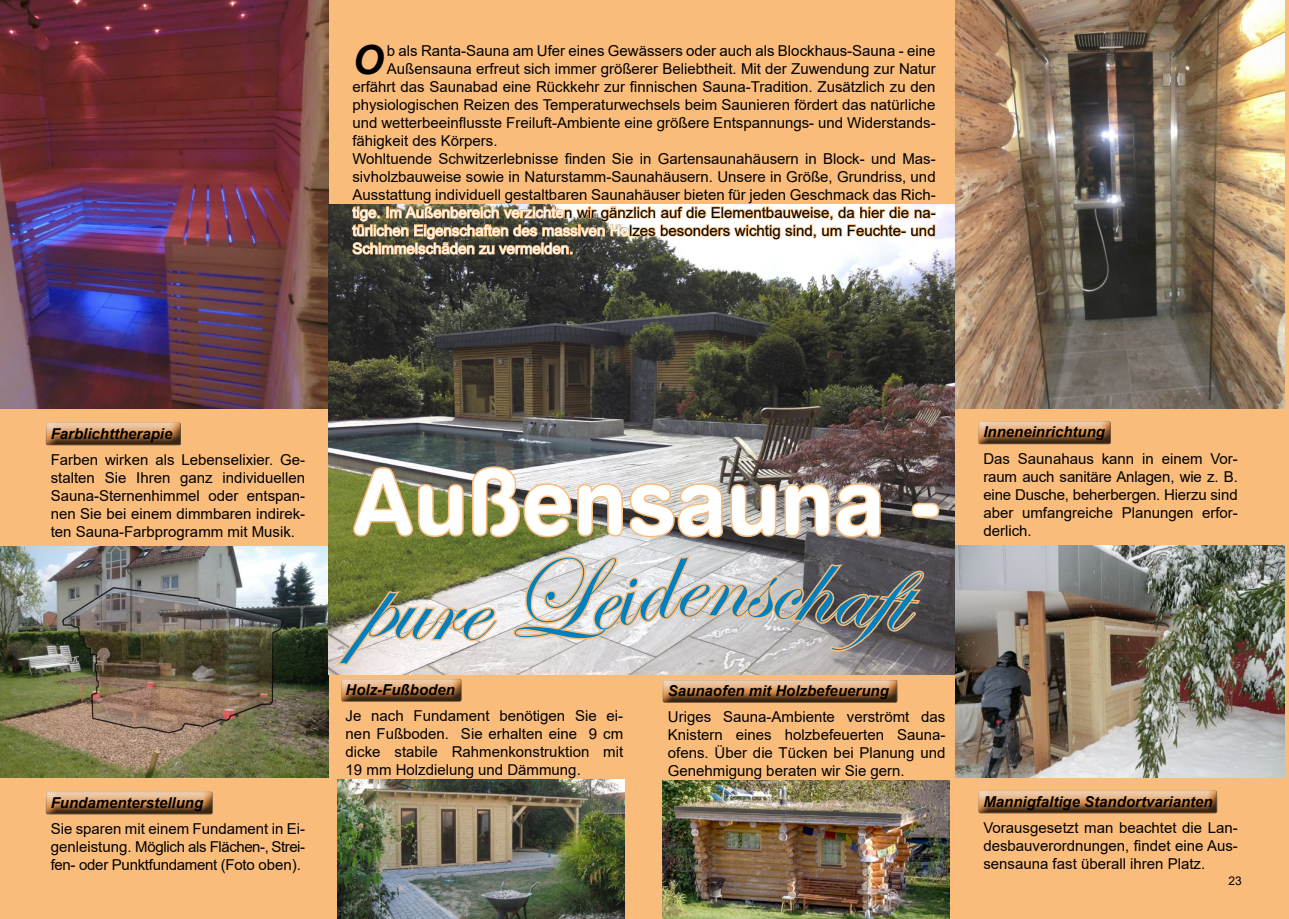
<style>
.page{position:relative;width:1289px;height:919px;background:#fff}
.page>*{position:absolute;margin:0;border:0;box-sizing:border-box;transform-origin:0 0}
.t1{font:112.5px "Edwardian Script ITC";color:#0080be}
.t2{font:90px "Swiss 721 BT Bold Rounded";color:#fff}
.t3{font:italic 700 40.2px "Arial";color:#000}
.t4{font:15px/18px "Arial";color:#000}
.t5{font:15px/18px "Arial";letter-spacing:-.02em;color:#000}
.t6{font:15px "Arial";color:#fff}
.t7{font:12px "Arial";color:#000}
.s1{color:#fff}
.s2{font-weight:700;font-style:italic}
</style>
<div class="page">
<div style="left:1px;top:1px;width:1287px;height:917px;background:#f9bc7b"></div>
<img style="left:337px;top:780px;width:287px;height:138px">
<img style="left:955px;top:0;width:329px;height:408px">
<img style="left:0;top:0;width:328px;height:408px">
<div style="left:44px;top:422px;width:138px;height:25px;background:#000;opacity:.75"></div>
<div style="left:44px;top:791px;width:170px;height:25px;background:#000;opacity:.75"></div>
<div style="left:976px;top:790px;width:242px;height:25px;background:#000;opacity:.75"></div>
<div style="left:976px;top:421px;width:135px;height:25px;background:#000;opacity:.75"></div>
<img style="left:955px;top:545px;width:329px;height:232px">
<img style="left:0;top:546px;width:328px;height:231px">
<img style="left:328px;top:204px;width:626px;height:470px">
<svg style="left:351px;top:204px;width:585px;height:54px"></svg>
<img style="left:662px;top:780px;width:287px;height:138px">
<svg style="left:332px;top:465px;width:613px;height:315px"></svg>
<p class="t3" style="left:352px;top:33px;width:33px">O</p>
<p class="t4" style="left:387px;top:41px;width:550px">b als Ranta-Sauna am Ufer eines Gewässers oder auch als Blockhaus-Sauna - eine</p>
<p class="t4" style="left:387px;top:59px;width:550px">Außensauna erfreut sich immer größerer Beliebtheit. Mit der Zuwendung zur Natur</p>
<p class="t4" style="left:352px;top:77px;width:585px">erfährt das Saunabad eine Rückkehr zur finnischen Sauna-Tradition. Zusätzlich zu den</p>
<p class="t4" style="left:352px;top:95px;width:585px">physiologischen Reizen des Temperaturwechsels beim Saunieren fördert das natürliche</p>
<p class="t4" style="left:352px;top:113px;width:585px">und wetterbeeinflusste Freiluft-Ambiente eine größere Entspannungs- und Widerstands-</p>
<p class="t4" style="left:352px;top:131px;width:147px">fähigkeit des Körpers.</p>
<p class="t4" style="left:352px;top:149px;width:585px">Wohltuende Schwitzerlebnisse finden Sie in Gartensaunahäusern in Block- und Mas-</p>
<p class="t4" style="left:352px;top:167px;width:585px">sivholzbauweise sowie in Naturstamm-Saunahäusern. Unsere in Größe, Grundriss, und</p>
<p class="t4" style="left:352px;top:185px;width:585px">Ausstattung individuell gestaltbaren Saunahäuser bieten für jeden Geschmack das Rich-</p>
<p class="t4" style="left:352px;top:203px;width:585px"><span class="s1">tige. Im Außenbereich verzichte</span>n wir gänzlich auf die Elementbauweise, da hier die na-</p>
<p class="t4" style="left:352px;top:221px;width:585px"><span class="s1">türlichen Eigenschaften des massiven Ho</span>lzes besonders wichtig sind, um Feuchte- und</p>
<p class="t6" style="left:352px;top:238px;width:222px">Schimmelschäden zu vermeiden.</p>
<p class="t4" style="left:51px;top:420px;width:256px;line-height:26.5px"><span class="s2">Farblichttherapie<br></span>Farben wirken als Lebenselixier. Ge-</p>
<p class="t4" style="left:51px;top:468px;width:256px;text-align:justify">stalten Sie Ihren ganz individuellen Sauna-Sternenhimmel oder entspan&shy;nen Sie bei einem dimmbaren indirek&shy;ten Sauna-Farbprogramm mit Musik.</p>
<p class="t4" style="left:51px;top:788px;width:256px;line-height:26.5px"><span class="s2">Fundamenterstellung<br></span>Sie sparen mit einem Fundament in Ei-</p>
<p class="t5" style="left:51px;top:837px;width:256px">genleistung. Möglich als Flächen-, Strei&shy;fen- oder Punktfundament (Foto oben).</p>
<p class="t2" style="left:352px;top:445px;width:589px">Außensauna -</p>
<p class="t1" style="left:458px;top:543px;width:29px">e</p>
<p class="t4" style="left:345px;top:676px;width:279px;line-height:26.5px"><span class="s2">Holz-Fußboden<br></span>Je nach Fundament benötigen Sie ei-</p>
<p class="t4" style="left:345px;top:725px;width:279px;text-align:justify">nen Fußboden. Sie erhalten eine 9 cm dicke stabile Rahmenkonstruktion mit 19 mm Holzdielung und Dämmung.</p>
<p class="t4" style="left:668px;top:677px;width:279px;line-height:26.5px"><span class="s2">Saunaofen mit Holzbefeuerung<br></span>Uriges Sauna-Ambiente verströmt das</p>
<p class="t4" style="left:668px;top:726px;width:279px;text-align:justify">Knistern eines holzbefeuerten Sauna&shy;ofens. Über die Tücken bei Planung und Genehmigung beraten wir Sie gern.</p>
<p class="t4" style="left:983px;top:419px;width:256px;line-height:26.5px"><span class="s2">Inneneinrichtung<br></span>Das Saunahaus kann in einem Vor-</p>
<p class="t4" style="left:983px;top:467px;width:256px;text-align:justify">raum auch sanitäre Anlagen, wie z. B. eine Dusche, beherbergen. Hierzu sind aber umfangreiche Planungen erfor&shy;derlich.</p>
<p class="t4" style="left:983px;top:787px;width:256px;line-height:26.5px"><span class="s2">Mannigfaltige Standortvarianten<br></span>Vorausgesetzt man beachtet die Lan-</p>
<p class="t4" style="left:983px;top:836px;width:256px">desbauverordnungen, findet eine Aus&shy;sensauna fast überall ihren Platz.</p>
<p class="t7" style="left:1228px;top:872px;width:15px">23</p>
</div>
